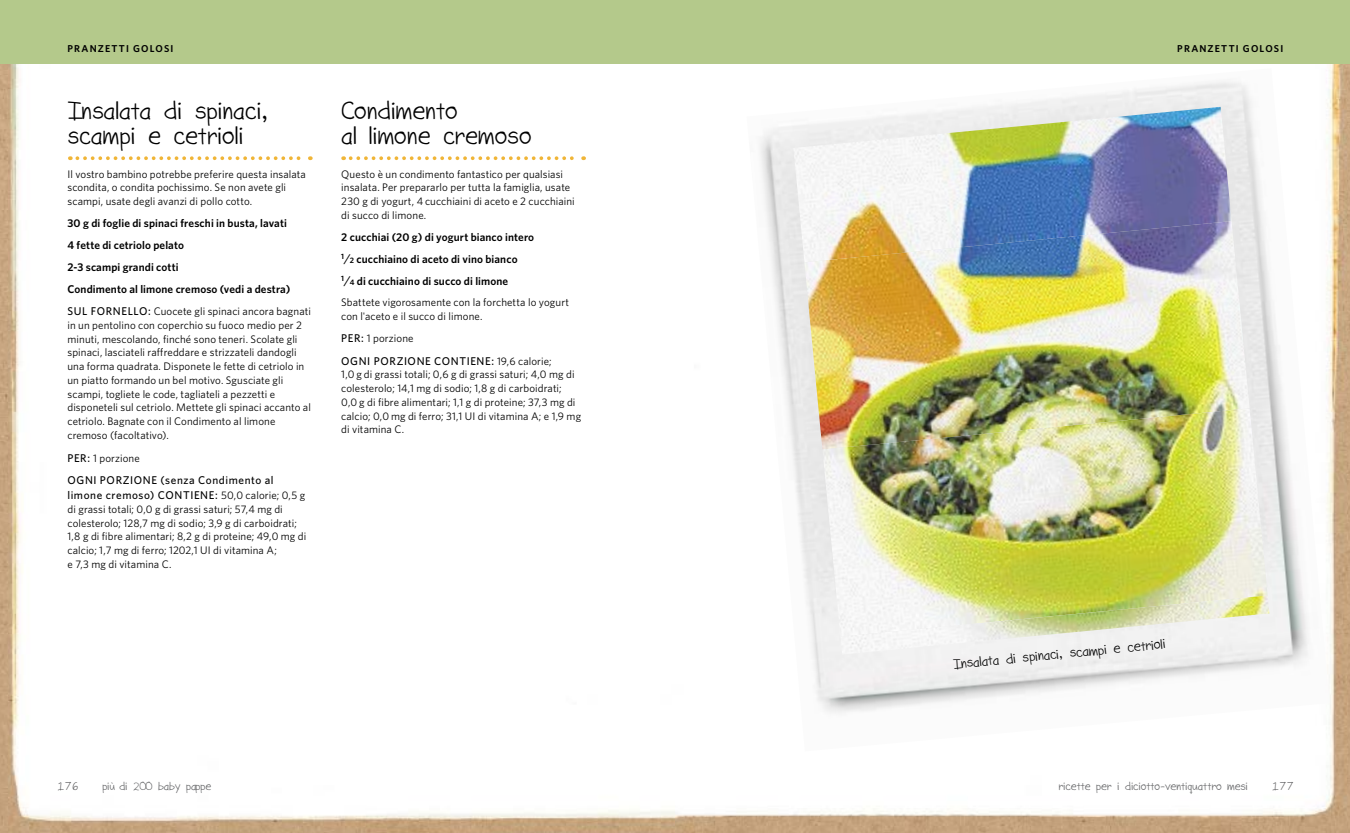
<style>
.page{position:relative;width:1350px;height:833px;background:#fff}
.page>*{position:absolute;margin:0;border:0;box-sizing:border-box;transform-origin:0 0}
._3_recipe_title{font:700 25px/25px "Sorbet";letter-spacing:.015em;color:#000}
.caption2{font:700 13.75px "Sorbet";color:#000}
._3_recipe_ingred{font:600 11.25px "Whitney";letter-spacing:.01em;color:#000}
._3_recipe_text{font:500 11.25px/15px "Whitney";letter-spacing:.055em;color:#000}
.footer_right{font:700 11.25px "Sorbet";letter-spacing:.005em;color:#636466}
.folio_new{font:700 11.25px "Sorbet";letter-spacing:.1em;color:#4f4f51}
._3_recipe_text-2{font:11px/13.8px "Whitney";letter-spacing:.01em;color:#000}
.cap_eyebrow_tab_righ{font:600 10px "Whitney";letter-spacing:.115em;color:#000}
.s1{font-weight:500;font-size:11.25px}
.s2{font-weight:400;font-size:11px}
.s3{font-size:7.88px}
</style>
<div class="page">
<img style="left:0;top:64px;width:1350px;height:768px">
<svg style="left:351px;top:156px;width:233px;height:4px"></svg>
<svg style="left:77px;top:156px;width:234px;height:4px"></svg>
<div style="left:0;top:0;width:1350px;height:64px;background:#b4c98b"></div>
<img style="left:747px;top:68px;width:583px;height:683px">
<img style="left:793px;top:107px;width:439px;height:155px">
<img style="left:804px;top:221px;width:446px;height:228px">
<img style="left:822px;top:408px;width:446px;height:228px">
<img style="left:840px;top:595px;width:429px;height:59px">
<p class="cap_eyebrow_tab_righ" style="left:68px;top:42px;width:107px">PRANZETTI GOLOSI</p>
<p class="cap_eyebrow_tab_righ" style="left:1177px;top:42px;width:107px">PRANZETTI GOLOSI</p>
<p class="_3_recipe_title" style="left:68px;top:99px;width:203px">Insalata di spinaci, scampi e cetrioli</p>
<p class="_3_recipe_text-2" style="left:68px;top:167px;width:240px">Il vostro bambino potrebbe preferire questa insalata scondita, o condita pochissimo. Se non avete gli scampi, usate degli avanzi di pollo cotto.</p>
<p class="_3_recipe_ingred" style="left:68px;top:216px;width:221px">30 g di foglie di spinaci freschi in busta, lavati</p>
<p class="_3_recipe_ingred" style="left:68px;top:238px;width:118px">4 fette di cetriolo pelato</p>
<p class="_3_recipe_ingred" style="left:68px;top:260px;width:113px">2-3 scampi grandi cotti</p>
<p class="_3_recipe_ingred" style="left:68px;top:282px;width:224px">Condimento al limone cremoso (vedi a destra)</p>
<p class="_3_recipe_text-2" style="left:68px;top:304px;width:245px"><span class="s1">SUL FORNELLO:</span> Cuocete gli spinaci ancora bagnati in un pentolino con coperchio su fuoco medio per 2 minuti, mescolando, finché sono teneri. Scolate gli spinaci, lasciateli raffreddare e strizzateli dandogli una forma quadrata. Disponete le fette di cetriolo in un piatto formando un bel motivo. Sgusciate gli scampi, togliete le code, tagliateli a pezzetti e disponeteli sul cetriolo. Mettete gli spinaci accanto al cetriolo. Bagnate con il Condimento al limone cremoso (facoltativo).</p>
<p class="_3_recipe_text-2" style="left:68px;top:450px;width:74px"><span class="s1">PER:</span> 1 porzione</p>
<p class="_3_recipe_text" style="left:68px;top:472px;width:239px">OGNI PORZIONE (senza Condimento al limone cremoso) CONTIENE: <span class="s2">50,0 calorie; 0,5 g</span></p>
<p class="_3_recipe_text-2" style="left:68px;top:502px;width:240px">di grassi totali; 0,0 g di grassi saturi; 57,4 mg di colesterolo; 128,7 mg di sodio; 3,9 g di carboidrati; 1,8 g di fibre alimentari; 8,2 g di proteine; 49,0 mg di calcio; 1,7 mg di ferro; 1202,1 UI di vitamina A;<br>e 7,3 mg di vitamina C.</p>
<p class="_3_recipe_title" style="left:341px;top:99px;width:192px">Condimento<br>al limone cremoso</p>
<p class="_3_recipe_text-2" style="left:341px;top:167px;width:235px">Questo è un condimento fantastico per qualsiasi insalata. Per prepararlo per tutta la famiglia, usate 230 g di yogurt, 4 cucchiaini di aceto e 2 cucchiaini di succo di limone.</p>
<p class="_3_recipe_ingred" style="left:341px;top:230px;width:194px">2 cucchiai (20 g) di yogurt bianco intero</p>
<p class="_3_recipe_ingred" style="left:341px;top:252px;width:178px"><sup>1</sup>⁄<span class="s3">2</span> cucchiaino di aceto di vino bianco</p>
<p class="_3_recipe_ingred" style="left:341px;top:274px;width:169px"><sup>1</sup>⁄<span class="s3">4</span> di cucchiaino di succo di limone</p>
<p class="_3_recipe_text-2" style="left:341px;top:295px;width:229px">Sbattete vigorosamente con la forchetta lo yogurt con l'aceto e il succo di limone.</p>
<p class="_3_recipe_text-2" style="left:341px;top:331px;width:74px"><span class="s1">PER:</span> 1 porzione</p>
<p class="_3_recipe_text" style="left:341px;top:353px;width:212px">OGNI PORZIONE CONTIENE: <span class="s2">19,6 calorie;</span></p>
<p class="_3_recipe_text-2" style="left:341px;top:367px;width:241px">1,0 g di grassi totali; 0,6 g di grassi saturi; 4,0 mg di colesterolo; 14,1 mg di sodio; 1,8 g di carboidrati;<br>0,0 g di fibre alimentari; 1,1 g di proteine; 37,3 mg di calcio; 0,0 mg di ferro; 31,1 UI di vitamina A; e 1,9 mg di vitamina C.</p>
<p class="caption2" style="left:953px;top:655px;width:214px;rotate:-5deg">Insalata di spinaci, scampi e cetrioli</p>
<p class="folio_new" style="left:58px;top:779px;width:22px">176</p>
<p class="footer_right" style="left:102px;top:779px;width:110px">più di 200 baby pappe</p>
<p class="footer_right" style="left:1059px;top:779px;width:190px">ricette per i diciotto-ventiquattro mesi</p>
<p class="folio_new" style="left:1272px;top:779px;width:23px">177</p>
</div>
